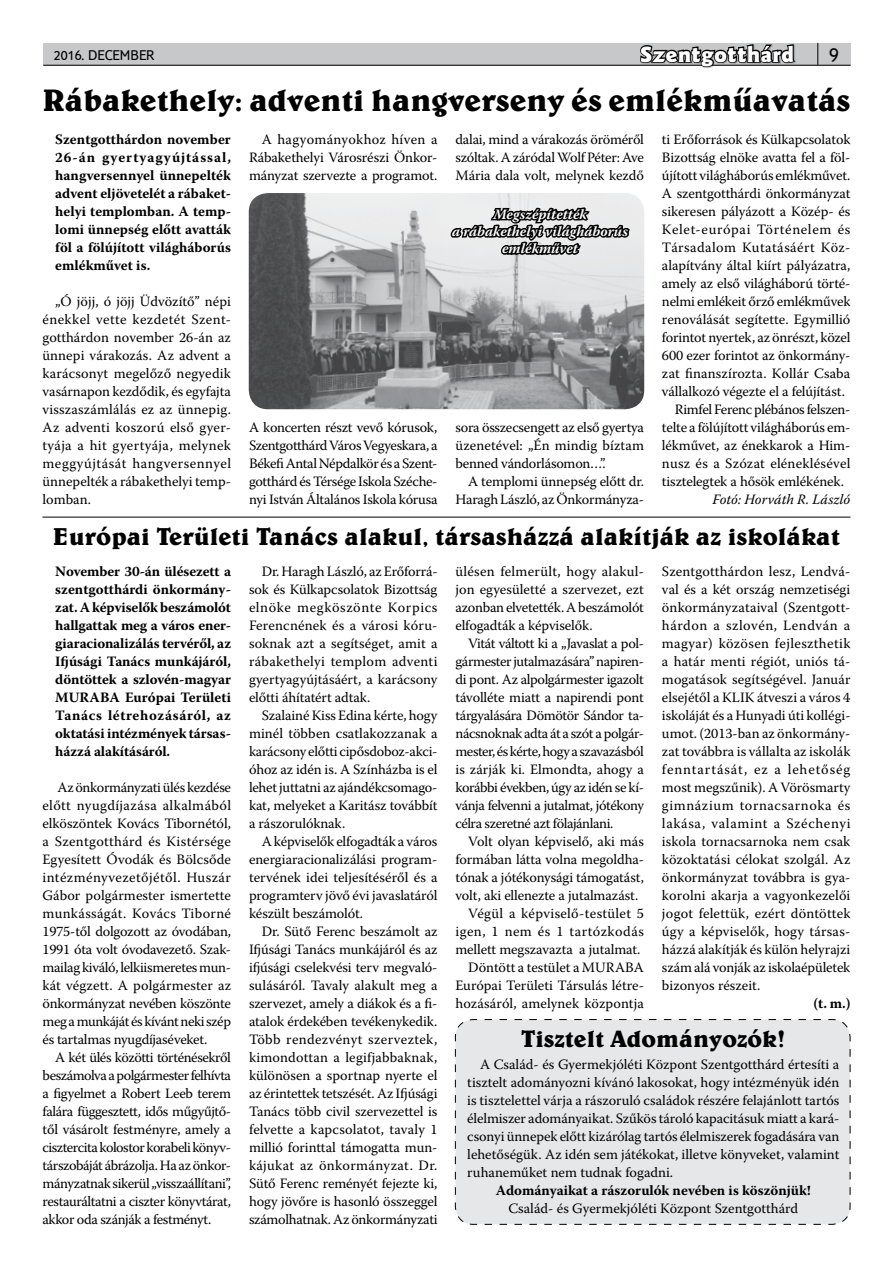
<style>
.page{position:relative;width:893px;height:1263px;background:#fff}
.page>*{position:absolute;margin:0;border:0;box-sizing:border-box;transform-origin:0 0}
.t1{font:700 31.5px "Belwe HBT";color:#000}
.t2{font:700 24.75px "Belwe HBT";color:#000}
.t3{font:700 24px "Belwe HBT";color:#000}
.t4{font:900 22.05px "Goudy Sans Black HBT";color:#fff}
.t5{font:20.55px "TUI Type";color:#000}
.t6{font:14.55px "TUI Type";color:#000}
.t7{font:14.25px/18px "Warnock Pro";letter-spacing:-.01em;color:#000;text-align:justify}
.t8{font:700 14.25px/18px "Warnock Pro";color:#000;text-align:justify}
.t9{font:italic 700 14.25px/17.1px "Warnock Pro";color:#fff;text-align:center}
.t10{font:14.25px "Warnock Pro";letter-spacing:.03em;color:#000}
.t11{font:14.25px "Warnock Pro";letter-spacing:.01em;color:#000}
.t12{font:14.25px "Warnock Pro";letter-spacing:.015em;color:#000}
.t13{font:14.25px "Warnock Pro";letter-spacing:.045em;color:#000}
.t14{font:14.25px "Warnock Pro";letter-spacing:.02em;color:#000}
.t15{font:italic 14.25px "Warnock Pro";color:#000}
</style>
<div class="page">
<div style="left:43px;top:43px;width:807px;height:22px;background:#c7c8ca"></div>
<hr style="left:43px;top:65px;width:807px;height:1px;background:#000">
<svg style="left:639px;top:44px;width:158px;height:24px"></svg>
<svg style="left:817px;top:43px;width:1px;height:22px"></svg>
<img style="left:249px;top:193px;width:395px;height:216px">
<hr style="left:43px;top:517px;width:807px;height:1px;background:#000">
<svg style="left:449px;top:193px;width:182px;height:84px;background:#b0b0b1"></svg>
<div style="left:455px;top:1019px;width:396px;height:206px;background:#e6e7e8"></div>
<p class="t6" style="left:54px;top:47px;width:102px">2016. DECEMBER</p>
<h3 class="t4" style="left:640px;top:40px;width:155px">Szentgotthárd</h3>
<h3 class="t5" style="left:829px;top:42px;width:11px">9</h3>
<h1 class="t1" style="left:43px;top:80px;width:809px">Rábakethely: adventi hangverseny és emlékműavatás</h1>
<p class="t8" style="left:55px;top:130px;width:177px">Szentgotthárdon november 26-án gyertyagyújtással, hangversennyel ünnepelték advent eljövetelét a rábaket&shy;helyi templomban. A temp&shy;lomi ünnepség előtt avatták föl a fölújított világháborús emlékművet is.</p>
<p class="t7" style="left:43px;top:292px;width:190px;text-indent:13px">„Ó jöjj, ó jöjj Üdvözítő” népi énekkel vette kezdetét Szent&shy;gotthárdon november 26-án az ünnepi várakozás. Az advent a karácsonyt megelőző negyedik vasárnapon kezdődik, és egyfajta visszaszámlálás ez az ünnepig.<br>Az adventi koszorú első gyer&shy;tyája a hit gyertyája, melynek meggyújtását hangversennyel ünnepelték a rábakethelyi temp&shy;lomban.</p>
<p class="t7" style="left:249px;top:130px;width:190px;text-indent:13px">A hagyományokhoz híven a Rábakethelyi Városrészi Önkor&shy;mányzat szervezte a programot.</p>
<p class="t7" style="left:455px;top:130px;width:190px">dalai, mind a várakozás öröméről szóltak. A záródal Wolf Péter: Ave Mária dala volt, melynek kezdő</p>
<p class="t9" style="left:452px;top:205px;width:178px">Megszépítették<br>a rábakethelyi világháborús emlékművet</p>
<p class="t7" style="left:249px;top:418px;width:190px">A koncerten részt vevő kórusok, Szentgotthárd Város Vegyeskara, a Békefi Antal Népdalkör és a Szent&shy;gotthárd és Térsége Iskola Széche&shy;nyi István Általános Iskola kórusa</p>
<p class="t7" style="left:455px;top:418px;width:190px">sora összecsengett az első gyertya üzenetével: „Én mindig bíztam benned vándorlásomon…”.</p>
<p class="t7" style="left:455px;top:472px;width:190px;text-align:right">A templomi ünnepség előtt dr.<br>Haragh László, az Önkormányza-</p>
<p class="t7" style="left:662px;top:130px;width:190px">ti Erőforrások és Külkapcsolatok</p>
<p class="t7" style="left:662px;top:148px;width:190px">Bizottság elnöke avatta fel a föl-</p>
<p class="t7" style="left:662px;top:166px;width:190px">újított világháborús emlékművet.</p>
<p class="t7" style="left:662px;top:184px;width:190px">A szentgotthárdi önkormányzat</p>
<p class="t7" style="left:662px;top:202px;width:190px">sikeresen pályázott a Közép- és</p>
<p class="t13" style="left:662px;top:221px;width:190px">Kelet-európai Történelem és</p>
<p class="t10" style="left:662px;top:239px;width:190px">Társadalom Kutatásáért Köz-</p>
<p class="t7" style="left:662px;top:256px;width:190px">alapítvány által kiírt pályázatra,</p>
<p class="t7" style="left:662px;top:274px;width:190px">amely az első világháború törté-</p>
<p class="t7" style="left:662px;top:292px;width:190px">nelmi emlékeit őrző emlékművek</p>
<p class="t7" style="left:662px;top:310px;width:190px">renoválását segítette. Egymillió</p>
<p class="t7" style="left:662px;top:328px;width:190px">forintot nyertek, az önrészt, közel</p>
<p class="t7" style="left:662px;top:346px;width:190px">600 ezer forintot az önkormány-</p>
<p class="t11" style="left:662px;top:365px;width:190px">zat finanszírozta. Kollár Csaba</p>
<p class="t7" style="left:662px;top:382px;width:184px">vállalkozó végezte el a felújítást.</p>
<p class="t7" style="left:675px;top:400px;width:177px">Rimfel Ferenc plébános felszen-</p>
<p class="t7" style="left:662px;top:418px;width:190px">telte a fölújított világháborús em-</p>
<p class="t7" style="left:662px;top:436px;width:190px">lékművet, az énekkarok a Him-</p>
<p class="t12" style="left:662px;top:455px;width:190px">nusz és a Szózat eléneklésével</p>
<p class="t7" style="left:662px;top:472px;width:184px">tisztelegtek a hősök emlékének.</p>
<p class="t15" style="left:713px;top:491px;width:139px">Fotó: Horváth R. László</p>
<h2 class="t2" style="left:53px;top:521px;width:789px">Európai Területi Tanács alakul, társasházzá alakítják az iskolákat</h2>
<p class="t8" style="left:55px;top:562px;width:177px">November 30-án ülésezett a szentgotthárdi önkormány&shy;zat. A képviselők beszámolót hallgattak meg a város ener&shy;giaracionalizálás tervéről, az Ifjúsági Tanács munkájáról, döntöttek a szlovén-magyar MURABA Európai Területi Tanács létrehozásáról, az oktatási intézmények társas&shy;házzá alakításáról.</p>
<p class="t7" style="left:43px;top:778px;width:190px;text-indent:15px">Az önkormányzati ülés kezdése előtt nyugdíjazása alkalmából elköszöntek Kovács Tibornétól, a Szentgotthárd és Kistérsége Egyesített Óvodák és Bölcsőde intézményvezetőjétől. Huszár Gábor polgármester ismertette munkásságát. Kovács Tiborné 1975-től dolgozott az óvodában, 1991 óta volt óvodavezető. Szak&shy;mailag kiváló, lelkiismeretes mun&shy;kát végzett. A polgármester az önkormányzat nevében köszönte meg a munkáját és kívánt neki szép és tartalmas nyugdíjaséveket.</p>
<p class="t7" style="left:43px;top:1048px;width:190px;text-indent:13px">A két ülés közötti történésekről beszámolva a polgármester felhívta a figyelmet a Robert Leeb terem falára függesztett, idős műgyűjtő&shy;től vásárolt festményre, amely a cisztercita kolostor korabeli könyv&shy;társzobáját ábrázolja. Ha az önkor&shy;mányzatnak sikerül „visszaállítani”, restauráltatni a ciszter könyvtárat, akkor oda szánják a festményt.</p>
<p class="t7" style="left:249px;top:562px;width:190px;text-indent:13px">Dr. Haragh László, az Erőforrá&shy;sok és Külkapcsolatok Bizottság elnöke megköszönte Korpics Ferencnének és a városi kóru&shy;soknak azt a segítséget, amit a rábakethelyi templom adventi gyertyagyújtásáért, a karácsony előtti áhítatért adtak.</p>
<p class="t7" style="left:249px;top:706px;width:190px;text-indent:13px">Szalainé Kiss Edina kérte, hogy minél többen csatlakozzanak a karácsony előtti cipősdoboz-akci&shy;óhoz az idén is. A Színházba is el lehet juttatni az ajándékcsomago&shy;kat, melyeket a Karitász továbbít a rászorulóknak.</p>
<p class="t7" style="left:249px;top:832px;width:190px;text-indent:13px">A képviselők elfogadták a város energiaracionalizálási program&shy;tervének idei teljesítéséről és a programterv jövő évi javaslatáról készült beszámolót.</p>
<p class="t7" style="left:249px;top:922px;width:190px;text-indent:13px">Dr. Sütő Ferenc beszámolt az Ifjúsági Tanács munkájáról és az ifjúsági cselekvési terv megvaló&shy;sulásáról. Tavaly alakult meg a szervezet, amely a diákok és a fi&shy;atalok érdekében tevékenykedik.<br>Több rendezvényt szerveztek, kimondottan a legifjabbaknak, különösen a sportnap nyerte el az érintettek tetszését. Az Ifjúsági Tanács több civil szervezettel is felvette a kapcsolatot, tavaly 1 millió forinttal támogatta mun&shy;kájukat az önkormányzat. Dr.<br>Sütő Ferenc reményét fejezte ki, hogy jövőre is hasonló összeggel számolhatnak. Az önkormányzati</p>
<p class="t7" style="left:662px;top:562px;width:190px">Szentgotthárdon lesz, Lendvá&shy;val és a két ország nemzetiségi önkormányzataival (Szentgott&shy;hárdon a szlovén, Lendván a magyar) közösen fejleszthetik a határ menti régiót, uniós tá&shy;mogatások segítségével. Január elsejétől a KLIK átveszi a város 4 iskoláját és a Hunyadi úti kollégi&shy;umot. (2013-ban az önkormány&shy;zat továbbra is vállalta az iskolák fenntartását, ez a lehetőség most megszűnik). A Vörösmarty gimnázium tornacsarnoka és lakása, valamint a Széchenyi iskola tornacsarnoka nem csak közoktatási célokat szolgál. Az önkormányzat továbbra is gya&shy;korolni akarja a vagyonkezelői jogot felettük, ezért döntöttek úgy a képviselők, hogy társas&shy;házzá alakítják és külön helyrajzi szám alá vonják az iskolaépületek bizonyos részeit.</p>
<p class="t8" style="left:813px;top:994px;width:38px">(t. m.)</p>
<h3 class="t3" style="left:521px;top:1024px;width:266px">Tisztelt Adományozók!</h3>
<p class="t7" style="left:467px;top:1055px;width:374px;text-indent:13px">A Család- és Gyermekjóléti Központ Szentgotthárd értesíti a tisztelt adományozni kívánó lakosokat, hogy intézményük idén is tisztelettel várja a rászoruló családok részére felajánlott tartós élelmiszer adományaikat. Szűkös tároló kapacitásuk miatt a kará&shy;csonyi ünnepek előtt kizárólag tartós élelmiszerek fogadására van lehetőségük. Az idén sem játékokat, illetve könyveket, valamint ruhaneműket nem tudnak fogadni.</p>
<p class="t8" style="left:496px;top:1181px;width:317px">Adományaikat a rászorulók nevében is köszönjük!</p>
<p class="t7" style="left:508px;top:1199px;width:291px">Család- és Gyermekjóléti Központ Szentgotthárd</p>
<p class="t7" style="left:455px;top:562px;width:190px">ülésen felmerült, hogy alakul&shy;jon egyesületté a szervezet, ezt azonban elvetették. A beszámolót elfogadták a képviselők.</p>
<p class="t7" style="left:455px;top:634px;width:190px;text-indent:13px">Vitát váltott ki a „Javaslat a pol&shy;gármester jutalmazására” napiren&shy;di pont. Az alpolgármester igazolt távolléte miatt a napirendi pont tárgyalására Dömötör Sándor ta&shy;nácsnoknak adta át a szót a polgár&shy;mester, és kérte, hogy a szavazásból is zárják ki. Elmondta, ahogy a korábbi években, úgy az idén se kí&shy;vánja felvenni a jutalmat, jótékony célra szeretné azt fölajánlani.</p>
<p class="t7" style="left:468px;top:832px;width:177px">Volt olyan képviselő, aki más</p>
<p class="t7" style="left:455px;top:850px;width:190px">formában látta volna megoldha-</p>
<p class="t7" style="left:455px;top:868px;width:190px">tónak a jótékonysági támogatást,</p>
<p class="t7" style="left:455px;top:886px;width:184px">volt, aki ellenezte a jutalmazást.</p>
<p class="t14" style="left:468px;top:905px;width:177px">Végül a képviselő-testület 5</p>
<p class="t10" style="left:455px;top:923px;width:190px">igen, 1 nem és 1 tartózkodás</p>
<p class="t7" style="left:455px;top:940px;width:186px">mellett megszavazta a jutalmat.</p>
<p class="t7" style="left:468px;top:958px;width:177px">Döntött a testület a MURABA</p>
<p class="t7" style="left:455px;top:976px;width:190px">Európai Területi Társulás létre-</p>
<p class="t7" style="left:455px;top:994px;width:190px">hozásáról, amelynek központja</p>
</div>
